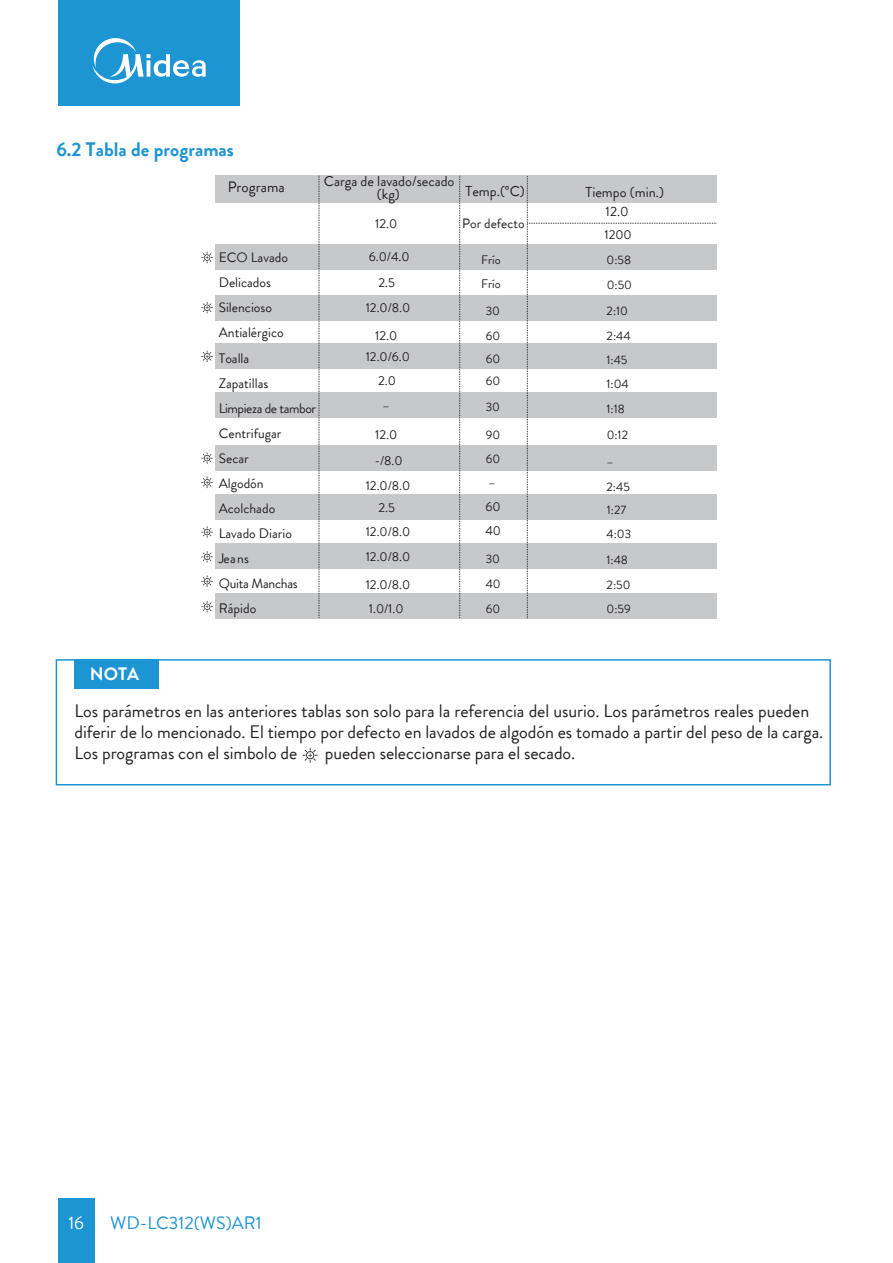
<style>
.page{position:relative;width:893px;height:1263px;background:#fff}
.page>*{position:absolute;margin:0;border:0;box-sizing:border-box;transform-origin:0 0}
.t1{font:700 19.5px "Brandon Grotesque";color:#1d95d3}
.t2{font:18px/21px "Brandon Grotesque";letter-spacing:-.005em;color:#231f20}
.t3{font:18px "Brandon Grotesque";color:#1d95d3}
.t4{font:700 18px "Brandon Grotesque";color:#fff}
.t5{font:18px "Brandon Grotesque";color:#fff}
.t6{font:15px "Brandon Grotesque";color:#231f20}
.t7{font:14.4px "Brandon Grotesque";color:#231f20}
.t8{font:13.65px/25px "Brandon Grotesque";color:#231f20}
.t9{font:13.65px/25px "Brandon Grotesque";letter-spacing:-.02em;color:#231f20}
.t10{font:13.5px "Brandon Grotesque";color:#231f20}
.t11{font:12.9px/24.9px "Brandon Grotesque";color:#231f20}
.t12{font:12.3px/26.4px "Brandon Grotesque";color:#231f20}
</style>
<div class="page">
<div style="left:58px;top:0;width:182px;height:106px;background:#1d95d3"></div>
<svg style="left:92px;top:38px;width:114px;height:45px"></svg>
<div style="left:58px;top:1198px;width:36px;height:65px;background:#1d95d3"></div>
<div style="left:215px;top:593px;width:501px;height:26px;background:#c7c8ca"></div>
<div style="left:215px;top:244px;width:501px;height:25px;background:#c7c8ca"></div>
<div style="left:215px;top:295px;width:501px;height:25px;background:#c7c8ca"></div>
<div style="left:215px;top:344px;width:501px;height:25px;background:#c7c8ca"></div>
<div style="left:215px;top:392px;width:501px;height:26px;background:#c7c8ca"></div>
<div style="left:215px;top:445px;width:501px;height:26px;background:#c7c8ca"></div>
<div style="left:215px;top:494px;width:501px;height:26px;background:#c7c8ca"></div>
<div style="left:215px;top:543px;width:501px;height:26px;background:#c7c8ca"></div>
<div style="left:215px;top:175px;width:501px;height:27px;background:#c7c8ca"></div>
<svg style="left:527px;top:175px;width:190px;height:443px"></svg>
<svg style="left:459px;top:175px;width:1px;height:443px"></svg>
<svg style="left:319px;top:175px;width:1px;height:443px"></svg>
<svg style="left:201px;top:252px;width:12px;height:11px"></svg>
<svg style="left:201px;top:302px;width:12px;height:11px"></svg>
<svg style="left:201px;top:350px;width:12px;height:12px"></svg>
<svg style="left:201px;top:452px;width:12px;height:12px"></svg>
<svg style="left:201px;top:476px;width:12px;height:12px"></svg>
<svg style="left:201px;top:526px;width:12px;height:12px"></svg>
<svg style="left:201px;top:551px;width:12px;height:12px"></svg>
<svg style="left:201px;top:575px;width:12px;height:12px"></svg>
<svg style="left:201px;top:601px;width:12px;height:11px"></svg>
<div style="left:56px;top:659px;width:775px;height:126px;border:2px solid #1d95d3"></div>
<div style="left:74px;top:659px;width:85px;height:29px;background:#1d95d3"></div>
<svg style="left:303px;top:748px;width:15px;height:15px"></svg>
<p class="t1" style="left:56px;top:135px;width:179px">6.2 Tabla de programas</p>
<p class="t7" style="left:324px;top:171px;width:132px">Carga de lavado/secado</p>
<p class="t6" style="left:228px;top:177px;width:59px">Programa</p>
<p class="t7" style="left:377px;top:184px;width:24px">(kg)</p>
<p class="t7" style="left:465px;top:181px;width:61px">Temp.(°C)</p>
<p class="t11" style="left:375px;top:211px;width:23px">12.0</p>
<p class="t11" style="left:369px;top:244px;width:42px">6.0/4.0</p>
<p class="t10" style="left:462px;top:214px;width:64px">Por defecto</p>
<p class="t8" style="left:219px;top:245px;width:99px">ECO Lavado<br>Delicados<br>Silencioso<br>Antialérgico<br>Toalla<br>Zapatillas<br>Limpieza de tambor<br>Centrifugar<br>Secar<br>Algodón<br>Acolchado<br>Lavado Diario</p>
<p class="t12" style="left:481px;top:246px;width:21px">Frío</p>
<p class="t11" style="left:366px;top:271px;width:46px;text-align:center">2.5<br>12.0/8.0</p>
<p class="t11" style="left:366px;top:325px;width:46px;line-height:21.1px;text-align:center">12.0<br>12.0/6.0</p>
<p class="t11" style="left:378px;top:368px;width:19px;text-align:center">2.0 –</p>
<p class="t11" style="left:375px;top:422px;width:29px;line-height:26px">12.0 -/8.0</p>
<p class="t11" style="left:366px;top:474px;width:46px;line-height:22px;text-align:center">12.0/8.0<br>2.5</p>
<p class="t11" style="left:366px;top:518px;width:46px;line-height:25.5px">12.0/8.0<br>12.0/8.0</p>
<p class="t11" style="left:366px;top:572px;width:46px">12.0/8.0<br>1.0/1.0</p>
<p class="t12" style="left:481px;top:271px;width:21px">Frío</p>
<p class="t12" style="left:486px;top:298px;width:16px">30</p>
<p class="t12" style="left:486px;top:322px;width:16px">60</p>
<p class="t12" style="left:486px;top:346px;width:16px">60</p>
<p class="t12" style="left:486px;top:368px;width:16px">60</p>
<p class="t12" style="left:486px;top:394px;width:16px">30</p>
<p class="t12" style="left:486px;top:421px;width:16px">90</p>
<p class="t12" style="left:486px;top:446px;width:16px">60</p>
<p class="t11" style="left:485px;top:471px;width:17px;line-height:24.3px">–<br>60<br>40</p>
<p class="t8" style="left:219px;top:546px;width:32px">Jeans</p>
<p class="t12" style="left:486px;top:546px;width:16px">30</p>
<p class="t9" style="left:219px;top:571px;width:80px">Quita Manchas<br>Rápido</p>
<p class="t12" style="left:486px;top:571px;width:16px">40</p>
<p class="t12" style="left:486px;top:596px;width:16px">60</p>
<p class="t7" style="left:585px;top:182px;width:80px">Tiempo (min.)</p>
<p class="t10" style="left:606px;top:202px;width:24px">12.0</p>
<p class="t11" style="left:605px;top:222px;width:29px">1200</p>
<p class="t12" style="left:607px;top:247px;width:26px">0:58</p>
<p class="t12" style="left:607px;top:271px;width:27px">0:50</p>
<p class="t12" style="left:607px;top:298px;width:23px">2:10</p>
<p class="t12" style="left:607px;top:323px;width:25px">2:44</p>
<p class="t12" style="left:607px;top:347px;width:22px">1:45</p>
<p class="t12" style="left:607px;top:370px;width:24px">1:04</p>
<p class="t12" style="left:607px;top:395px;width:23px">1:18<br>0:12 –</p>
<p class="t12" style="left:607px;top:475px;width:25px;line-height:23.5px">2:45<br>1:27</p>
<p class="t12" style="left:607px;top:521px;width:26px">4:03</p>
<p class="t12" style="left:606px;top:547px;width:23px">1:48</p>
<p class="t12" style="left:607px;top:572px;width:25px">2:50</p>
<p class="t12" style="left:607px;top:595px;width:26px">0:59</p>
<p class="t4" style="left:90px;top:661px;width:51px">NOTA</p>
<p class="t2" style="left:74px;top:700px;width:750px">Los parámetros en las anteriores tablas son solo para la referencia del usurio. Los parámetros reales pueden diferir de lo mencionado. El tiempo por defecto en lavados de algodón es tomado a partir del peso de la carga.<br>Los programas con el simbolo de</p>
<p class="t2" style="left:325px;top:742px;width:252px">pueden seleccionarse para el secado.</p>
<p class="t5" style="left:68px;top:1211px;width:17px">16</p>
<p class="t3" style="left:110px;top:1211px;width:153px">WD-LC312(WS)AR1</p>
</div>
